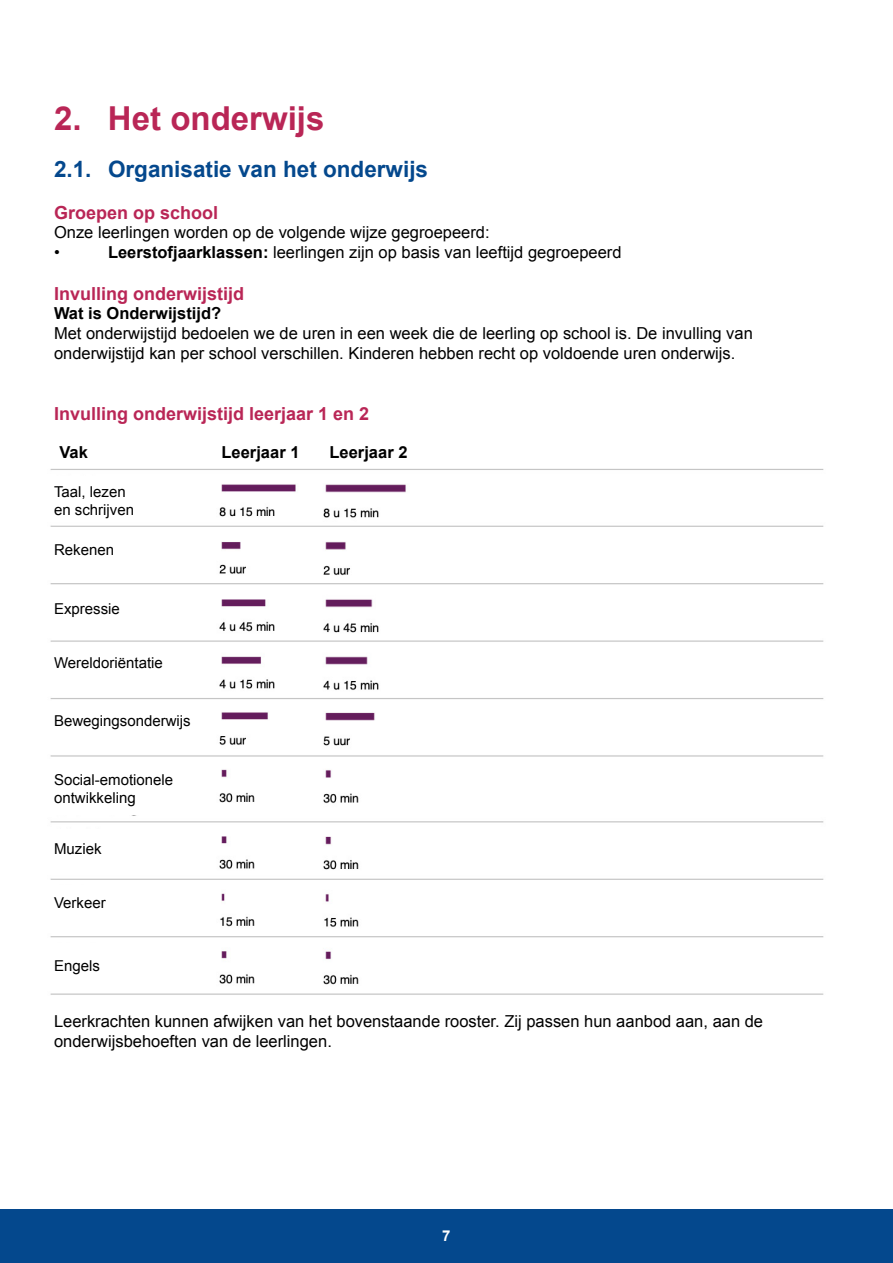
<style>
.page{position:relative;width:893px;height:1263px;background:#fff}
.page>*{position:absolute;margin:0;border:0;box-sizing:border-box;transform-origin:0 0}
.t1{font:700 33px "Arial";color:#b92656}
.t2{font:700 22.5px "Arial";color:#04488d}
.t3{font:700 18px "Arial";color:#b92656}
.t4{font:16.5px/19.8px "Arial";color:#000}
.t5{font:700 16.5px "Arial";color:#000}
.t6{font:15px/18px "Arial";color:#000}
.t7{font:700 15px "Arial";color:#fff}
.s1{font-weight:700}
</style>
<div class="page">
<div style="left:0;top:1209px;width:893px;height:54px;background:#04488d"></div>
<img style="left:50px;top:469px;width:774px;height:526px">
<div style="left:33px;top:476px;width:130px;height:44px;background:#fff"></div>
<div style="left:33px;top:530px;width:130px;height:40px;background:#fff"></div>
<div style="left:33px;top:587px;width:130px;height:40px;background:#fff"></div>
<div style="left:48px;top:643px;width:130px;height:41px;background:#fff"></div>
<div style="left:48px;top:703px;width:154px;height:41px;background:#fff"></div>
<div style="left:48px;top:763px;width:154px;height:51px;background:#fff"></div>
<div style="left:48px;top:829px;width:154px;height:41px;background:#fff"></div>
<div style="left:54px;top:886px;width:154px;height:41px;background:#fff"></div>
<div style="left:54px;top:943px;width:154px;height:40px;background:#fff"></div>
<h1 class="t1" style="left:54px;top:97px;width:272px">2. Het onderwijs</h1>
<h2 class="t2" style="left:54px;top:154px;width:376px">2.1. Organisatie van het onderwijs</h2>
<p class="t3" style="left:54px;top:200px;width:166px">Groepen op school</p>
<p class="t4" style="left:54px;top:223px;width:437px">Onze leerlingen worden op de volgende wijze gegroepeerd: •</p>
<p class="t4" style="left:108px;top:243px;width:515px"><span class="s1">Leerstofjaarklassen:</span> leerlingen zijn op basis van leeftijd gegroepeerd</p>
<p class="t3" style="left:54px;top:281px;width:192px">Invulling onderwijstijd</p>
<p class="t5" style="left:54px;top:303px;width:169px">Wat is Onderwijstijd?</p>
<p class="t4" style="left:54px;top:324px;width:700px">Met onderwijstijd bedoelen we de uren in een week die de leerling op school is. De invulling van onderwijstijd kan per school verschillen. Kinderen hebben recht op voldoende uren onderwijs.</p>
<p class="t3" style="left:54px;top:402px;width:317px">Invulling onderwijstijd leerjaar 1 en 2</p>
<p class="t5" style="left:60px;top:441px;width:30px">Vak</p>
<p class="t5" style="left:222px;top:441px;width:79px">Leerjaar 1</p>
<p class="t5" style="left:330px;top:441px;width:79px">Leerjaar 2</p>
<p class="t6" style="left:54px;top:483px;width:82px">Taal, lezen en schrijven</p>
<p class="t6" style="left:54px;top:541px;width:62px">Rekenen</p>
<p class="t6" style="left:54px;top:600px;width:67px">Expressie</p>
<p class="t6" style="left:54px;top:654px;width:110px">Wereldoriëntatie</p>
<p class="t6" style="left:54px;top:712px;width:138px">Bewegingsonderwijs</p>
<p class="t6" style="left:54px;top:771px;width:121px">Social-emotionele ontwikkeling</p>
<p class="t6" style="left:54px;top:840px;width:49px">Muziek</p>
<p class="t6" style="left:54px;top:894px;width:53px">Verkeer</p>
<p class="t6" style="left:54px;top:957px;width:47px">Engels</p>
<p class="t4" style="left:54px;top:1012px;width:711px">Leerkrachten kunnen afwijken van het bovenstaande rooster. Zij passen hun aanbod aan, aan de onderwijsbehoeften van de leerlingen.</p>
<p class="t7" style="left:442px;top:1226px;width:10px">7</p>
</div>
